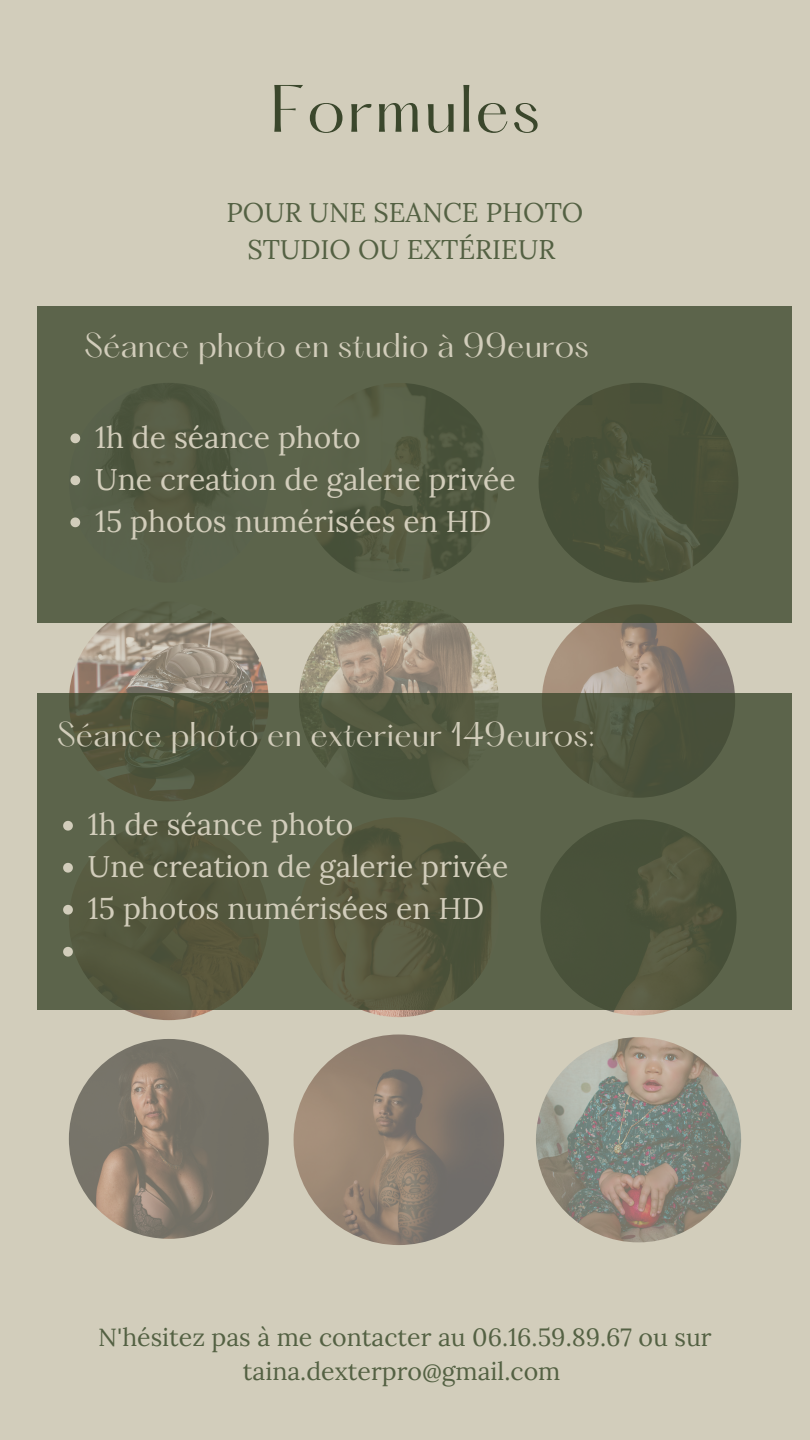
<style>
.page{position:relative;width:810px;height:1440px;background:#d2cdbb}
.page>*{position:absolute;margin:0;border:0;box-sizing:border-box;transform-origin:0 0}
.t1{font:58.5px "Hatton";letter-spacing:.04em;color:#3b472c}
.t2{font:30px/42px "Lora";color:#d2cdbb}
.t3{font:30px "Hatton";color:#d2cdbb}
.t4{font:27px/37.5px "Lora";color:#546143;text-align:center}
.t5{font:24.9px/34.7px "Lora";color:#546143;text-align:center}
</style>
<div class="page">
<img style="left:69px;top:602px;width:200px;height:199px;border-radius:50%">
<img style="left:299px;top:600px;width:200px;height:200px;border-radius:50%">
<img style="left:542px;top:604px;width:193px;height:194px;border-radius:50%">
<img style="left:69px;top:1039px;width:200px;height:200px;border-radius:50%">
<img style="left:294px;top:1034px;width:210px;height:211px;border-radius:50%">
<img style="left:536px;top:1037px;width:205px;height:205px;border-radius:50%">
<svg style="left:37px;top:306px;width:754px;height:316px;background:#575f46"></svg>
<div style="left:37px;top:694px;width:754px;height:316px;background:linear-gradient(to right,#575c42,#545c43)"></div>
<svg style="left:70px;top:433px;width:10px;height:10px"></svg>
<svg style="left:70px;top:475px;width:10px;height:10px"></svg>
<svg style="left:70px;top:517px;width:10px;height:10px"></svg>
<svg style="left:63px;top:821px;width:10px;height:10px"></svg>
<svg style="left:63px;top:863px;width:10px;height:10px"></svg>
<svg style="left:63px;top:905px;width:10px;height:10px"></svg>
<svg style="left:63px;top:947px;width:10px;height:10px"></svg>
<h1 class="t1" style="left:270px;top:77px;width:271px">Formules</h1>
<p class="t4" style="left:227px;top:191px;width:358px">POUR UNE SEANCE PHOTO<br>STUDIO OU EXTÉRIEUR</p>
<p class="t3" style="left:84px;top:329px;width:506px">Séance photo en studio à 99euros</p>
<p class="t2" style="left:95px;top:414px;width:422px">1h de séance photo<br>Une creation de galerie privée<br>15 photos numérisées en HD</p>
<p class="t3" style="left:57px;top:718px;width:540px">Séance photo en exterieur 149euros:</p>
<p class="t2" style="left:88px;top:801px;width:422px">1h de séance photo<br>Une creation de galerie privée<br>15 photos numérisées en HD</p>
<p class="t5" style="left:98px;top:1318px;width:615px">N'hésitez pas à me contacter au 06.16.59.89.67 ou sur taina.dexterpro@gmail.com</p>
</div>
